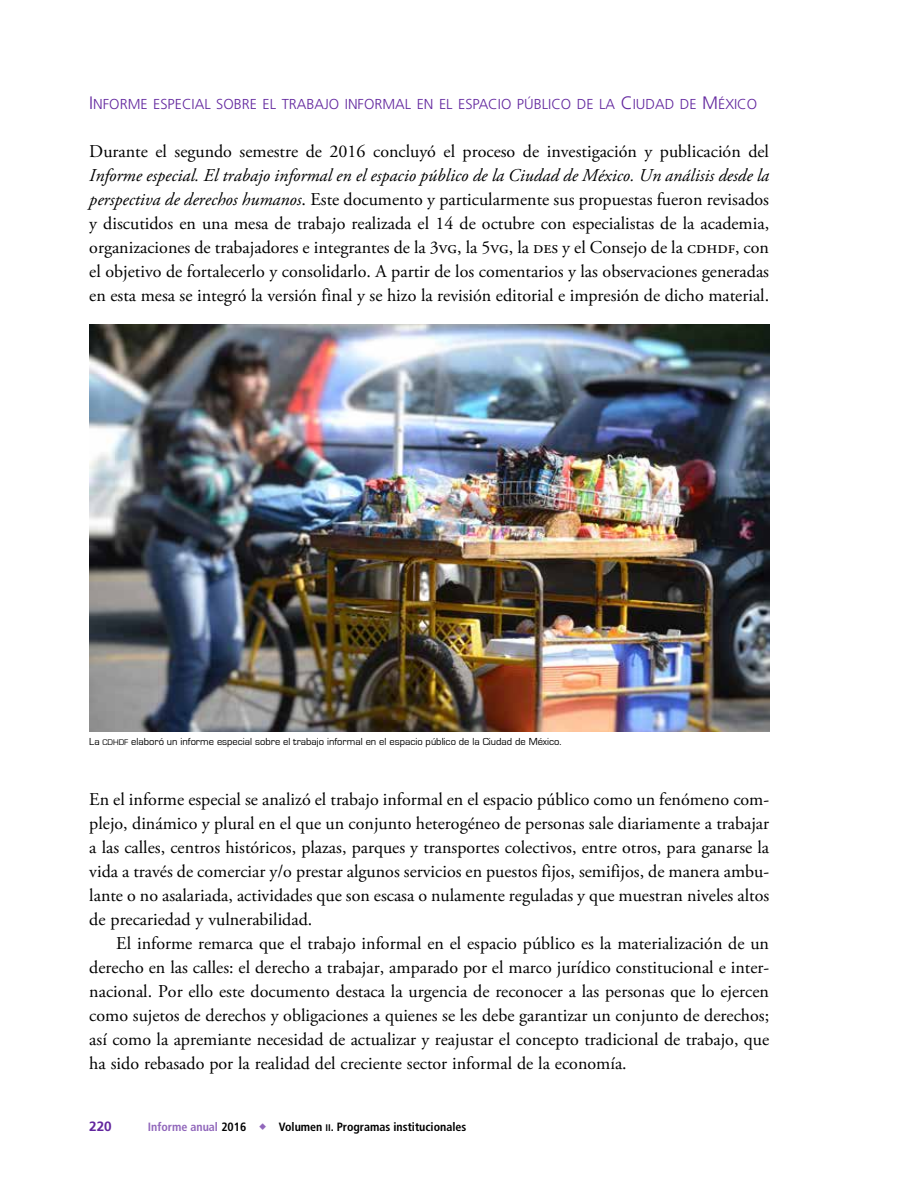
<style>
.page{position:relative;width:918px;height:1188px;background:#fff}
.page>*{position:absolute;margin:0;border:0;box-sizing:border-box;transform-origin:0 0}
.t1{font:18px/24px "Adobe Garamond Pro";color:#000;text-align:justify}
.t2{font:14.4px "Frutiger LT Std Light SC800";color:#62269e}
.t3{font:700 13.5px "Frutiger LT Std";color:#62269e}
.t4{font:700 condensed 12px "Frutiger LT Std";color:#000}
.t5{font:700 condensed 12px "Frutiger LT Std";color:#9167bb}
.t6{font:10.5px "Eurostile";color:#000}
.s1{font-size:18px}
.s2{font-style:italic}
.s3{font-family:"Eurostile Regular SC800";font-size:8.4px}
.s4{color:#000}
.s5{font-family:"Frutiger LT Std Bold Cn SC800";font-weight:400;font-stretch:normal;font-size:9.6px}
</style>
<div class="page">
<img style="left:89px;top:324px;width:680px;height:408px">
<p class="t2" style="left:89px;top:96px;width:670px"><span class="s1">I</span> NFORME ESPECIAL SOBRE EL TRABAJO INFORMAL EN EL ESPACIO PÚBLICO DE LA <span class="s1">C</span> IUDAD DE <span class="s1">M</span> ÉXICO</p>
<p class="t1" style="left:89px;top:140px;width:681px">Durante el segundo semestre de 2016 concluyó el proceso de investigación y publicación del</p>
<p class="t1" style="left:89px;top:164px;width:681px"><span class="s2">Informe especial. El trabajo informal en el espacio público de la Ciudad de México. Un análisis desde la perspectiva de derechos humanos</span>. Este documento y particularmente sus propuestas fueron revisados y discutidos en una mesa de trabajo realizada el 14 de octubre con especialistas de la academia, organizaciones de trabajadores e integrantes de la 3vg, la 5vg, la des y el Consejo de la cdhdf, con el objetivo de fortalecerlo y consolidarlo. A partir de los comentarios y las observaciones generadas en esta mesa se integró la versión final y se hizo la revisión editorial e impresión de dicho material.</p>
<p class="t6" style="left:89px;top:736px;width:474px">La <span class="s3">cdhdf</span> elaboró un informe especial sobre el trabajo informal en el espacio público de la Ciudad de México.</p>
<p class="t1" style="left:89px;top:788px;width:681px">En el informe especial se analizó el trabajo informal en el espacio público como un fenómeno com&shy;plejo, dinámico y plural en el que un conjunto heterogéneo de personas sale diariamente a trabajar a las calles, centros históricos, plazas, parques y transportes colectivos, entre otros, para ganarse la vida a través de comerciar y/o prestar algunos servicios en puestos fijos, semifijos, de manera ambu&shy;lante o no asalariada, actividades que son escasa o nulamente reguladas y que muestran niveles altos de precariedad y vulnerabilidad.</p>
<p class="t1" style="left:89px;top:932px;width:681px;text-indent:27px">El informe remarca que el trabajo informal en el espacio público es la materialización de un derecho en las calles: el derecho a trabajar, amparado por el marco jurídico constitucional e inter&shy;nacional. Por ello este documento destaca la urgencia de reconocer a las personas que lo ejercen como sujetos de derechos y obligaciones a quienes se les debe garantizar un conjunto de derechos; así como la apremiante necesidad de actualizar y reajustar el concepto tradicional de trabajo, que ha sido rebasado por la realidad del creciente sector informal de la economía.</p>
<p class="t3" style="left:89px;top:1118px;width:24px">220</p>
<p class="t5" style="left:148px;top:1119px;width:100px">Informe anual <span class="s4">2016</span></p>
<p class="t4" style="left:279px;top:1119px;width:189px">Volumen <span class="s5">ii</span>. Programas institucionales</p>
</div>
